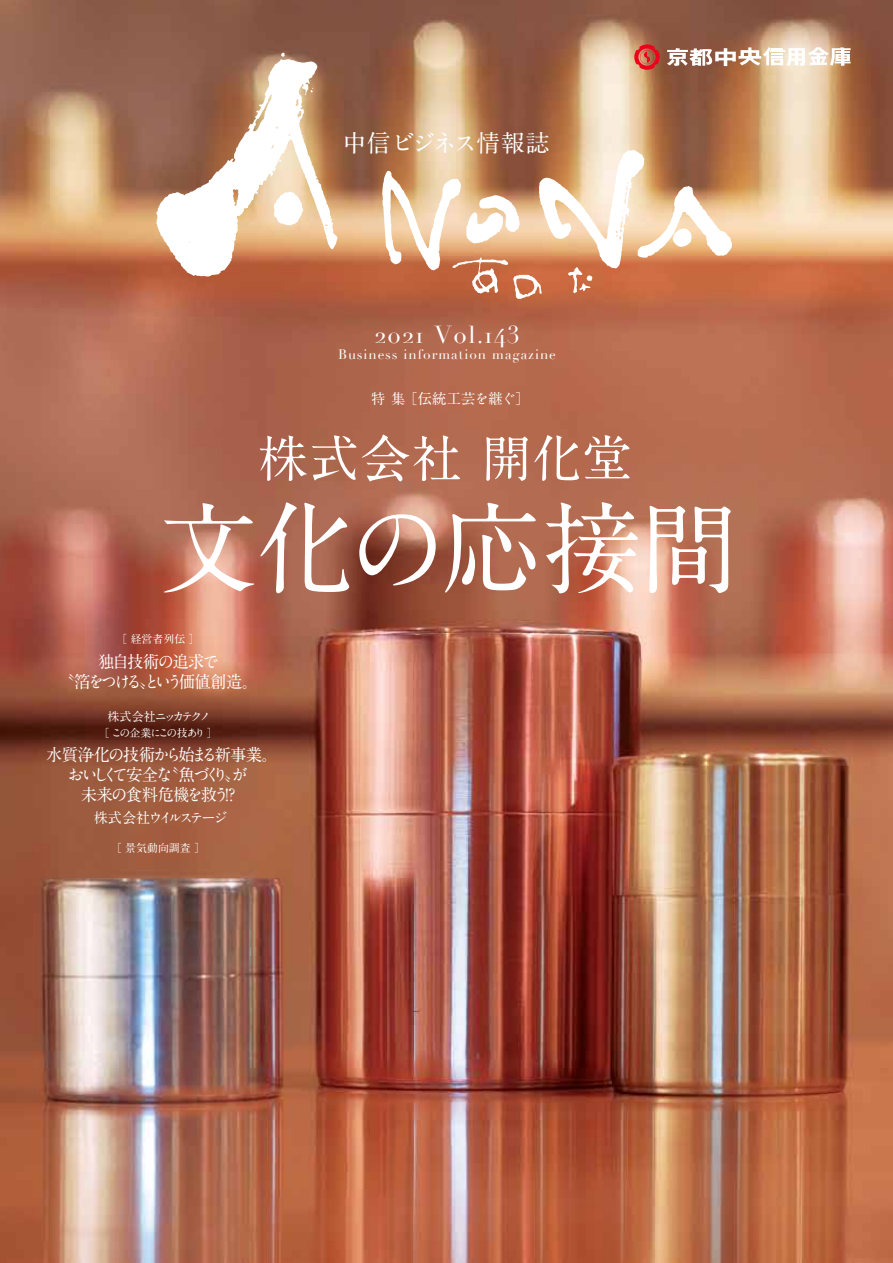
<style>
.page{position:relative;width:893px;height:1263px;background:#fff}
.page>*{position:absolute;margin:0;border:0;box-sizing:border-box;transform-origin:0 0}
.t1{font:700 99.9px "A1 Mincho Std";letter-spacing:-.035em;color:#fff}
.t2{font:700 50.25px "A1 Mincho Std";letter-spacing:.015em;color:#fff}
.t3{font:24px "Didot";letter-spacing:.065em;color:#fff}
.t4{font:700 24px "A1 Mincho Std";letter-spacing:-.025em;color:#fff}
.t5{font:700 16.95px/20.2px "A1 Mincho Std";letter-spacing:-.115em;color:#fff;text-align:center}
.t6{font:700 14.25px "A1 Mincho Std";letter-spacing:-.165em;color:#fff}
.t7{font:700 14.25px "A1 Mincho Std";letter-spacing:-.01em;color:#fff}
.t8{font:13.5px "Didot";letter-spacing:.075em;color:#fff}
.t9{font:700 12.15px "A1 Mincho Std";letter-spacing:-.25em;color:#fff}
.t10{font:700 10.95px "A1 Mincho Std";color:#fff}
.t11{font:700 10.95px "A1 Mincho Std";letter-spacing:-.1em;color:#fff}
</style>
<div class="page">
<img style="left:0;top:0;width:893px;height:1263px">
<svg style="left:156px;top:52px;width:181px;height:225px"></svg>
<svg style="left:382px;top:150px;width:351px;height:149px"></svg>
<svg style="left:634px;top:44px;width:26px;height:26px"></svg>
<svg style="left:667px;top:47px;width:184px;height:20px"></svg>
<h3 class="t4" style="left:342px;top:123px;width:209px">中信ビジネス情報誌</h3>
<h3 class="t3" style="left:375px;top:321px;width:146px">2021 Vol.143</h3>
<p class="t8" style="left:338px;top:346px;width:219px">Business information magazine</p>
<p class="t7" style="left:371px;top:387px;width:160px">特 集 ［伝統工芸を継ぐ］</p>
<h2 class="t2" style="left:258px;top:418px;width:376px">株式会社 開化堂</h2>
<h1 class="t1" style="left:158px;top:467px;width:583px">文化の応接間</h1>
<p class="t10" style="left:116px;top:630px;width:85px">［ 経営者列伝 ］</p>
<p class="t5" style="left:59px;top:649px;width:201px">独自技術の追求で<br>〝箔をつける〟という価値創造。</p>
<p class="t11" style="left:98px;top:724px;width:121px">［ この企業にこの技あり ］</p>
<p class="t5" style="left:46px;top:742px;width:233px">水質浄化の技術から始まる新事業。おいしくて安全な〝魚づくり〟が<br>未来の食料危機を救う!?</p>
<p class="t6" style="left:94px;top:806px;width:135px">株式会社ウイルステージ</p>
<p class="t9" style="left:108px;top:707px;width:105px">株式会社ニッカテクノ</p>
<p class="t10" style="left:111px;top:839px;width:96px">［ 景気動向調査 ］</p>
</div>
